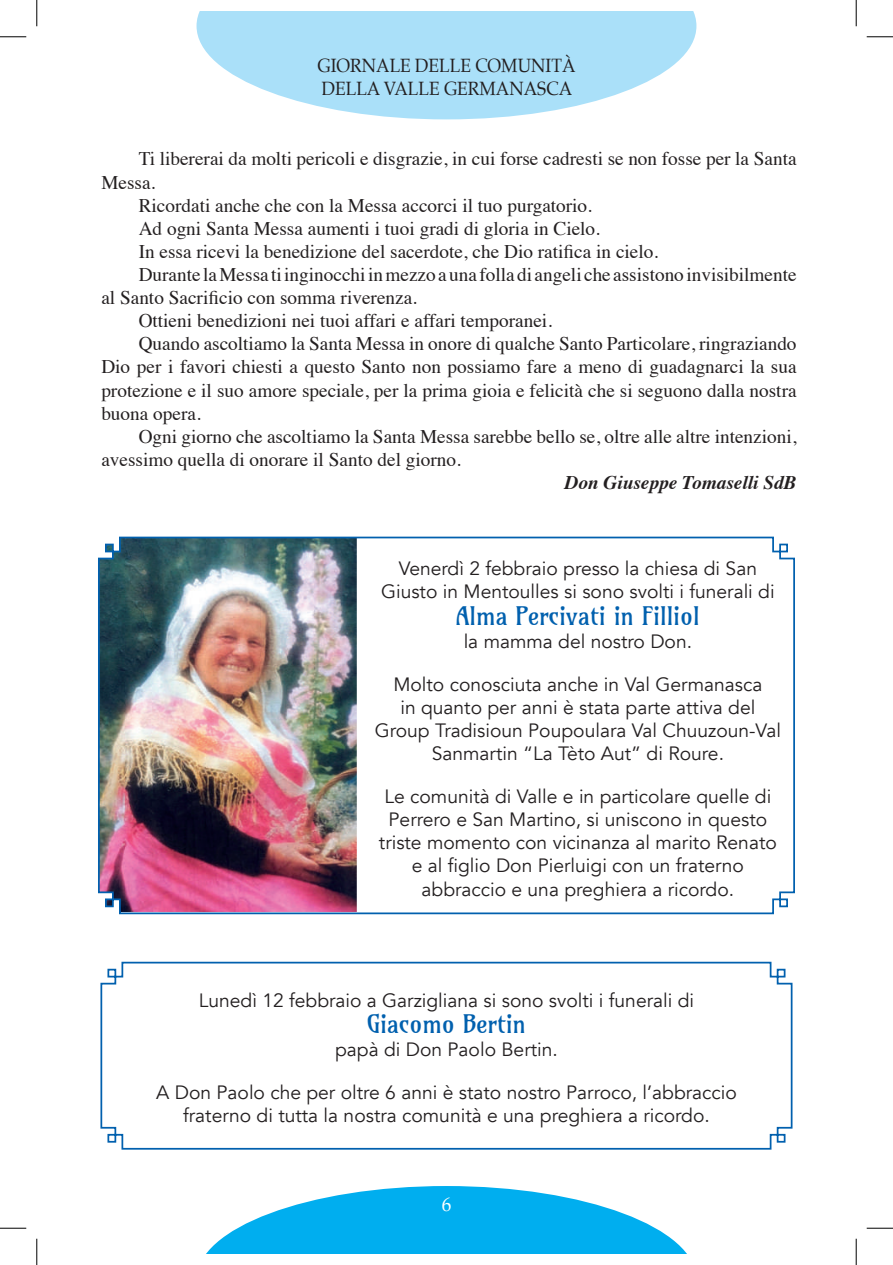
<style>
.page{position:relative;width:893px;height:1265px;background:#fff}
.page>*{position:absolute;margin:0;border:0;box-sizing:border-box;transform-origin:0 0}
.t1{font:24.5px "Amarante";color:#0160ae}
.t2{font:19.25px "Times";color:#231f20}
.t3{font:19.25px/23.1px "Avenir";color:#231f20;text-align:center}
.t4{font:19.25px/22.8px "Palatino";color:#231f20;scale:.9 1}
.t5{font:italic 700 19.25px "Times";color:#231f20}
.t6{font:19.25px "Palatino";color:#fff}
</style>
<div class="page">
<svg style="left:207px;top:1186px;width:479px;height:66px"></svg>
<svg style="left:196px;top:12px;width:500px;height:107px;fill:#aae0f9"></svg>
<img style="left:98px;top:536px;width:697px;height:378px">
<svg style="left:100px;top:961px;width:693px;height:189px"></svg>
<svg style="left:0;top:36px;width:26px;height:1px"></svg>
<svg style="left:866px;top:36px;width:26px;height:1px"></svg>
<svg style="left:0;top:1227px;width:26px;height:1px"></svg>
<svg style="left:866px;top:1227px;width:26px;height:1px"></svg>
<svg style="left:36px;top:0;width:1px;height:26px"></svg>
<svg style="left:36px;top:1238px;width:1px;height:26px"></svg>
<svg style="left:855px;top:0;width:1px;height:26px"></svg>
<svg style="left:855px;top:1238px;width:1px;height:26px"></svg>
<p class="t4" style="left:317px;top:54px;width:288px">GIORNALE DELLE COMUNITÀ<br>DELLA VALLE GERMANASCA</p>
<p class="t2" style="left:139px;top:141px;width:659px">Ti libererai da molti pericoli e disgrazie, in cui forse cadresti se non fosse per la Santa</p>
<p class="t2" style="left:101px;top:164px;width:55px">Messa.</p>
<p class="t2" style="left:139px;top:187px;width:454px">Ricordati anche che con la Messa accorci il tuo purgatorio.</p>
<p class="t2" style="left:139px;top:210px;width:462px">Ad ogni Santa Messa aumenti i tuoi gradi di gloria in Cielo.</p>
<p class="t2" style="left:139px;top:233px;width:521px">In essa ricevi la benedizione del sacerdote, che Dio ratifica in cielo.</p>
<p class="t2" style="left:139px;top:256px;width:659px">Durante la Messa ti inginocchi in mezzo a una folla di angeli che assistono invisibilmente</p>
<p class="t2" style="left:101px;top:279px;width:317px">al Santo Sacrificio con somma riverenza.</p>
<p class="t2" style="left:139px;top:303px;width:415px">Ottieni benedizioni nei tuoi affari e affari temporanei.</p>
<p class="t2" style="left:139px;top:326px;width:659px">Quando ascoltiamo la Santa Messa in onore di qualche Santo Particolare, ringraziando</p>
<p class="t2" style="left:101px;top:349px;width:696px">Dio per i favori chiesti a questo Santo non possiamo fare a meno di guadagnarci la sua</p>
<p class="t2" style="left:101px;top:372px;width:696px">protezione e il suo amore speciale, per la prima gioia e felicità che si seguono dalla nostra</p>
<p class="t2" style="left:101px;top:395px;width:101px">buona opera.</p>
<p class="t2" style="left:139px;top:418px;width:659px">Ogni giorno che ascoltiamo la Santa Messa sarebbe bello se, oltre alle altre intenzioni,</p>
<p class="t2" style="left:101px;top:441px;width:361px">avessimo quella di onorare il Santo del giorno.</p>
<p class="t5" style="left:564px;top:464px;width:233px">Don Giuseppe Tomaselli SdB</p>
<p class="t3" style="left:381px;top:557px;width:395px">Venerdì 2 febbraio presso la chiesa di San<br>Giusto in Mentoulles si sono svolti i funerali di</p>
<p class="t1" style="left:455px;top:600px;width:245px">Alma Percivati in Filliol</p>
<p class="t3" style="left:463px;top:629px;width:230px">la mamma del nostro Don.</p>
<p class="t3" style="left:374px;top:672px;width:407px">Molto conosciuta anche in Val Germanasca<br>in quanto per anni è stata parte attiva del Group Tradisioun Poupoulara Val Chuuzoun-Val Sanmartin “La Tèto Aut” di Roure.</p>
<p class="t3" style="left:379px;top:785px;width:399px">Le comunità di Valle e in particolare quelle di Perrero e San Martino, si uniscono in questo triste momento con vicinanza al marito Renato e al figlio Don Pierluigi con un fraterno abbraccio e una preghiera a ricordo.</p>
<p class="t3" style="left:199px;top:988px;width:496px">Lunedì 12 febbraio a Garzigliana si sono svolti i funerali di</p>
<p class="t1" style="left:367px;top:1008px;width:160px">Giacomo Bertin</p>
<p class="t3" style="left:335px;top:1037px;width:224px">papà di Don Paolo Bertin.</p>
<p class="t3" style="left:156px;top:1080px;width:582px">A Don Paolo che per oltre 6 anni è stato nostro Parroco, l’abbraccio fraterno di tutta la nostra comunità e una preghiera a ricordo.</p>
<p class="t6" style="left:441px;top:1188px;width:11px">6</p>
</div>
